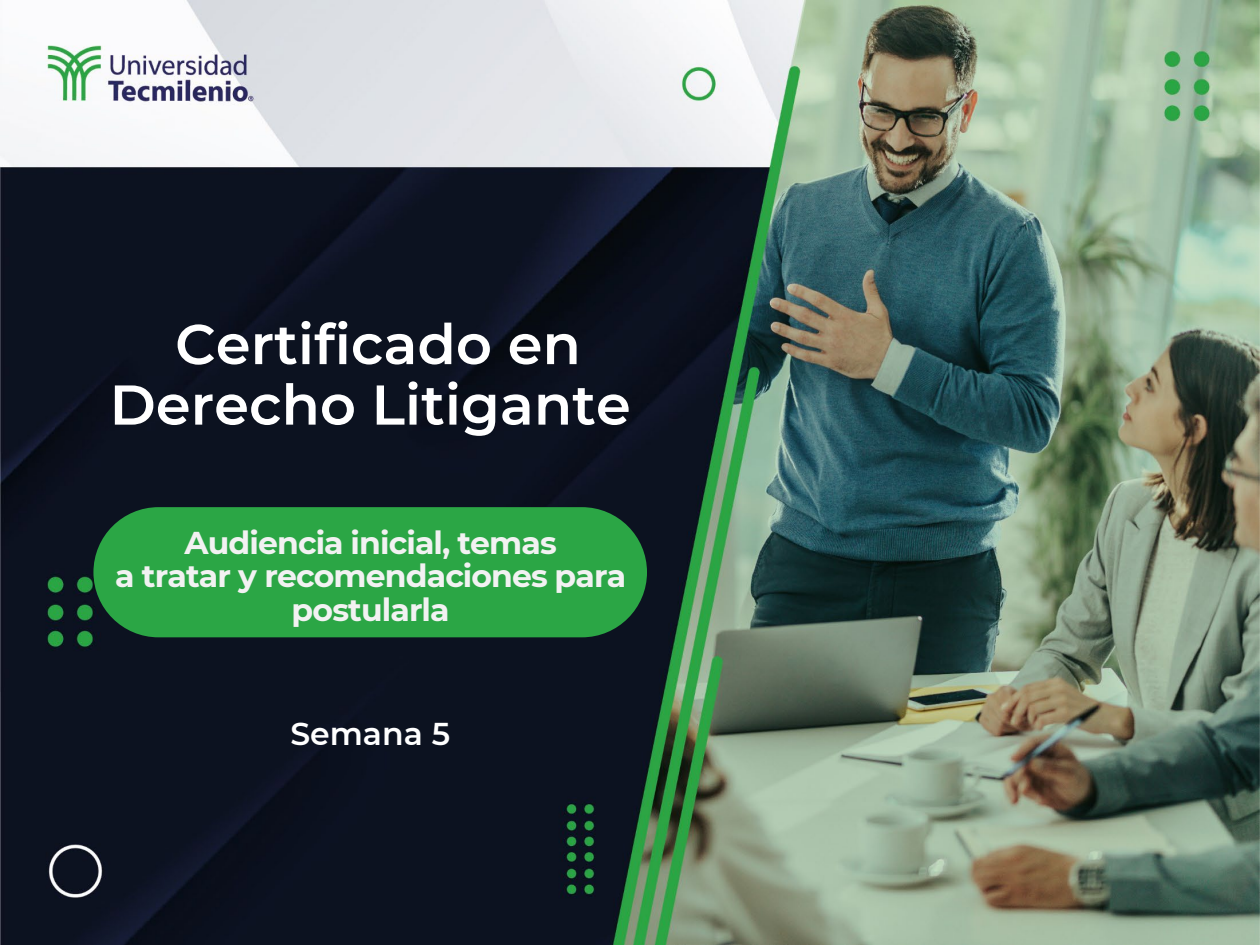
<style>
.page{position:relative;width:1260px;height:945px;background:#fff}
.page>*{position:absolute;margin:0;border:0;box-sizing:border-box;transform-origin:0 0}
.t1{font:600 56px/60.6px "Montserrat";color:#fff;text-align:center}
.t2{font:700 31.5px/33.2px "Montserrat";letter-spacing:-.03em;color:#f2f2f2;text-align:center}
.t3{font:600 31.5px "Montserrat";color:#fff}
</style>
<div class="page">
<img style="left:0;top:0;width:1260px;height:945px">
<div style="left:93px;top:507px;width:554px;height:130px;background:#2ba645;border-radius:65px"></div>
<h2 class="t1" style="left:110px;top:311px;width:523px">Certificado en<br>Derecho Litigante</h2>
<p class="t2" style="left:184px;top:525px;width:374px">Audiencia inicial, temas</p>
<p class="t2" style="left:115px;top:558px;width:512px">a tratar y recomendaciones para postularla</p>
<p class="t3" style="left:290px;top:711px;width:161px">Semana 5</p>
</div>
